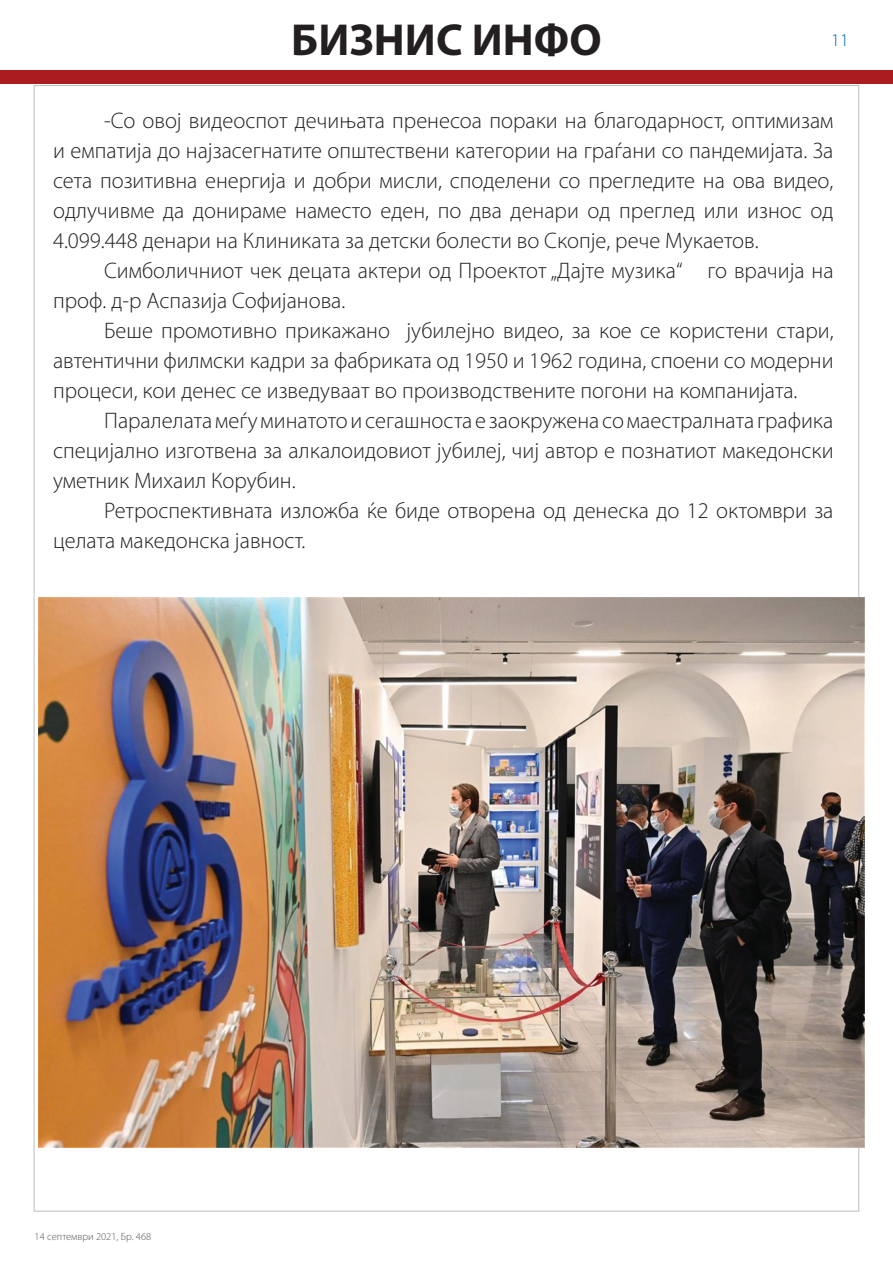
<style>
.page{position:relative;width:893px;height:1263px;background:#fff}
.page>*{position:absolute;margin:0;border:0;box-sizing:border-box;transform-origin:0 0}
.t1{font:700 45px "Myriad Pro";color:#231f20}
.t2{font:300 22.5px/30px "Myriad Pro";color:#231f20;text-align:justify}
.t3{font:300 18px "Myriad Pro";color:#0167b4}
.t4{font:300 10.5px "Myriad Pro";color:#57585a}
</style>
<div class="page">
<div style="left:0;top:70px;width:893px;height:14px;background:#aa1c20"></div>
<img style="left:39px;top:598px;width:826px;height:550px">
<h1 class="t1" style="left:291px;top:11px;width:312px">БИЗНИС ИНФО</h1>
<p class="t3" style="left:831px;top:29px;width:19px">11</p>
<p class="t2" style="left:53px;top:106px;width:782px;text-indent:51px">-Со овој видеоспот дечињата пренесоа пораки на благодарност, оптимизам и емпатија до најзасегнатите општествени категории на граѓани со пандемијата. За сета позитивна енергија и добри мисли, споделени со прегледите на ова видео, одлучивме да донираме наместо еден, по два денари од преглед или износ од 4.099.448 денари на Клиниката за детски болести во Скопје, рече Мукаетов.</p>
<p class="t2" style="left:53px;top:256px;width:782px;text-indent:51px">Симболичниот чек децата актери од Проектот „Дајте музика“ ѝ го врачија на проф. д-р Аспазија Софијанова.</p>
<p class="t2" style="left:53px;top:316px;width:782px;text-indent:51px">Беше промотивно прикажано јубилејно видео, за кое се користени стари, автентични филмски кадри за фабриката од 1950 и 1962 година, споени со модерни процеси, кои денес се изведуваат во производствените погони на компанијата.</p>
<p class="t2" style="left:53px;top:406px;width:782px;text-indent:51px">Паралелата меѓу минатото и сегашноста е заокружена со маестралната графика специјално изготвена за алкалоидовиот јубилеј, чиј автор е познатиот македонски уметник Михаил Корубин.</p>
<p class="t2" style="left:53px;top:496px;width:782px;text-indent:51px">Ретроспективната изложба ќе биде отворена од денеска до 12 октомври за целата македонска јавност.</p>
<p class="t4" style="left:35px;top:1230px;width:118px">14 септември 2021, Бр. 468</p>
</div>
